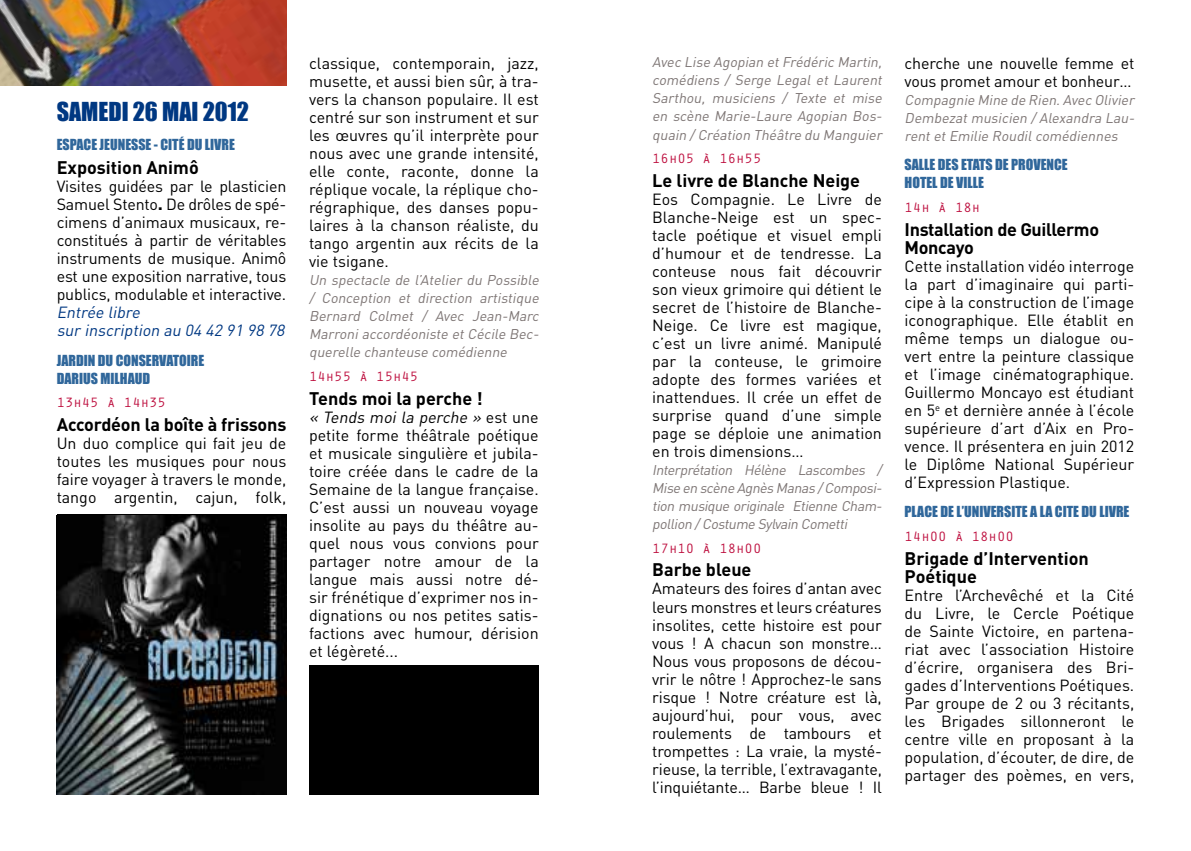
<style>
.page{position:relative;width:1191px;height:851px;background:#fff}
.page>*{position:absolute;margin:0;border:0;box-sizing:border-box;transform-origin:0 0}
.t1{font:24px "Impact";color:#003882}
.t2{font:700 18px/18px "DIN Pro";color:#000}
.t3{font:700 18px/18px "DIN Pro";letter-spacing:-.02em;color:#000}
.t4{font:16px/18px "DIN Pro";color:#000;text-align:justify}
.t5{font:italic 16px/18px "DIN Pro";color:#003882}
.t6{font:italic 14px/18px "DIN Pro";color:#7e7675;text-align:justify}
.t7{font:14px/18px "Impact";color:#30679b}
.t8{font:14px "Orator Std";color:#bd0d3d}
.s1{font-weight:700;font-size:18px}
.s2{font-style:italic}
</style>
<div class="page">
<img style="left:0;top:0;width:286px;height:85px">
<img style="left:57px;top:515px;width:229px;height:279px">
<div style="left:309px;top:664px;width:230px;height:130px;background:#000"></div>
<h1 class="t1" style="left:57px;top:93px;width:194px">SAMEDI 26 MAI 2012</h1>
<p class="t7" style="left:57px;top:135px;width:76px">ESPACE JEUNESSE</p>
<p class="t7" style="left:154px;top:135px;width:82px">- CITÉ DU LIVRE</p>
<p class="t2" style="left:57px;top:158px;width:144px">Exposition Animô</p>
<p class="t4" style="left:57px;top:177px;width:231px">Visites guidées par le plasticien Samuel Stento<span class="s1">.</span> De drôles de spé&shy;cimens d’animaux musicaux, re&shy;constitués à partir de véritables instruments de musique. Animô est une exposition narrative, tous publics, modulable et interactive.</p>
<p class="t5" style="left:57px;top:303px;width:233px">Entrée libre<br>sur inscription au 04 42 91 98 78</p>
<p class="t7" style="left:57px;top:351px;width:148px">JARDIN DU CONSERVATOIRE<br>DARIUS MILHAUD</p>
<p class="t8" style="left:57px;top:392px;width:111px">13h45 à 14h35</p>
<p class="t2" style="left:57px;top:414px;width:231px">Accordéon la boîte à frissons</p>
<p class="t4" style="left:57px;top:433px;width:231px">Un duo complice qui fait jeu de toutes les musiques pour nous faire voyager à travers le monde, tango argentin, cajun, folk,</p>
<p class="t4" style="left:309px;top:53px;width:231px">classique, contemporain, jazz, musette, et aussi bien sûr, à tra&shy;vers la chanson populaire. Il est centré sur son instrument et sur les œuvres qu’il interprète pour nous avec une grande intensité, elle conte, raconte, donne la réplique vocale, la réplique cho&shy;régraphique, des danses popu&shy;laires à la chanson réaliste, du tango argentin aux récits de la vie tsigane.</p>
<p class="t6" style="left:309px;top:270px;width:234px">Un spectacle de l’Atelier du Possible / Conception et direction artistique Bernard Colmet / Avec Jean-Marc Marroniaccordéoniste etCécile Bec&shy;querelle chanteuse comédienne</p>
<p class="t8" style="left:309px;top:366px;width:111px">14h55 à 15h45</p>
<p class="t2" style="left:309px;top:388px;width:175px">Tends moi la perche !</p>
<p class="t4" style="left:309px;top:407px;width:231px"><span class="s2">« Tends moi la perche »</span> e st u n e petite forme théâtrale poétique et musicale singulière et jubila&shy;toire créée dans le cadre de la Semaine de la langue française.<br>C’est aussi un nouveau voyage insolite au pays du théâtre au&shy;quel nous vous convions pour partager notre amour de la langue mais aussi notre dé&shy;sir frénétique d’exprimer nos in&shy;dignations ou nos petites satis&shy;factions avec humour, dérision et légèreté...</p>
<p class="t6" style="left:652px;top:53px;width:234px">Avec Lise Agopian etFrédéric Martin, comédiens / Serge Legal et Laurent Sarthou, musiciens / Texte et mise en scène Marie-Laure Agopian Bos&shy;quain /Création Théâtre du Manguier</p>
<p class="t8" style="left:652px;top:148px;width:111px">16h05 à 16h55</p>
<p class="t2" style="left:652px;top:170px;width:209px">Le livre de Blanche Neige</p>
<p class="t4" style="left:652px;top:189px;width:231px">Eos Compagnie. Le Livre de Blanche-Neige est un spec&shy;tacle poétique et visuel empli d’humour et de tendresse. La conteuse nous fait découvrir son vieux grimoire qui détient le secret de l’histoire de Blanche-Neige. Ce livre est magique, c’est un livre animé. Manipulé par la conteuse, le grimoire adopte des formes variées et inattendues. Il crée un effet de surprise quand d’une simple page se déploie une animation en trois dimensions…</p>
<p class="t6" style="left:652px;top:460px;width:234px">Interprétation Hélène Lascombes / Mise en scène AgnèsManas/Composi&shy;tion musique originale Etienne Cham&shy;pollion /Costume Sylvain Cometti</p>
<p class="t8" style="left:652px;top:538px;width:111px">17h10 à 18h00</p>
<p class="t2" style="left:652px;top:560px;width:101px">Barbe bleue</p>
<p class="t4" style="left:652px;top:579px;width:231px">Amateurs des foires d’antan avec leurs monstres et leurs créatures insolites, cette histoire est pour vous ! A chacun son monstre… Nous vous proposons de décou&shy;vrir le nôtre ! Approchez-le sans risque ! Notre créature est là, aujourd’hui, pour vous, avec roulements de tambours et trompettes : La vraie, la mysté&shy;rieuse, la terrible, l’extravagante, l’inquiétante… Barbe bleue ! Il</p>
<p class="t4" style="left:904px;top:53px;width:231px">cherche une nouvelle femme et vous promet amour et bonheur…</p>
<p class="t6" style="left:904px;top:90px;width:234px">Compagnie Mine de Rien.Avec Olivier Dembezatmusicien /Alexandra Lau&shy;rentetEmilie Roudilcomédiennes</p>
<p class="t7" style="left:904px;top:155px;width:157px">SALLE DES ETATS DE PROVENCE<br>HOTEL DE VILLE</p>
<p class="t8" style="left:904px;top:197px;width:77px">14h à 18h</p>
<p class="t3" style="left:904px;top:219px;width:196px">Installation de Guillermo<br>Moncayo</p>
<p class="t4" style="left:904px;top:256px;width:231px">Cette installation vidéo interroge la part d’imaginaire qui parti&shy;cipe à la construction de l’image iconographique. Elle établit en même temps un dialogue ou&shy;vert entre la peinture classique et l’image cinématographique.<br>Guillermo Moncayo est étudiant en 5<sup>e</sup> et dernière année à l’école supérieure d’art d’Aix en Pro&shy;vence. Il présentera en juin 2012 le Diplôme National Supérieur d’Expression Plastique.</p>
<p class="t7" style="left:904px;top:502px;width:225px">PLACE DE L’UNIVERSITE A LA CITE DU LIVRE</p>
<p class="t8" style="left:904px;top:526px;width:111px">14h00 à 18h00</p>
<p class="t2" style="left:904px;top:548px;width:186px">Brigade d’Intervention<br>Poétique</p>
<p class="t4" style="left:904px;top:585px;width:231px">Entre l’Archevêché et la Cité du Livre, le Cercle Poétique de Sainte Victoire, en partena&shy;riat avec l’association Histoire d’écrire, organisera des Bri&shy;gades d’Interventions Poétiques.<br>Par groupe de 2 ou 3 récitants, les Brigades sillonneront le centre ville en proposant à la population, d’écouter, de dire, de partager des poèmes, en vers,</p>
</div>
